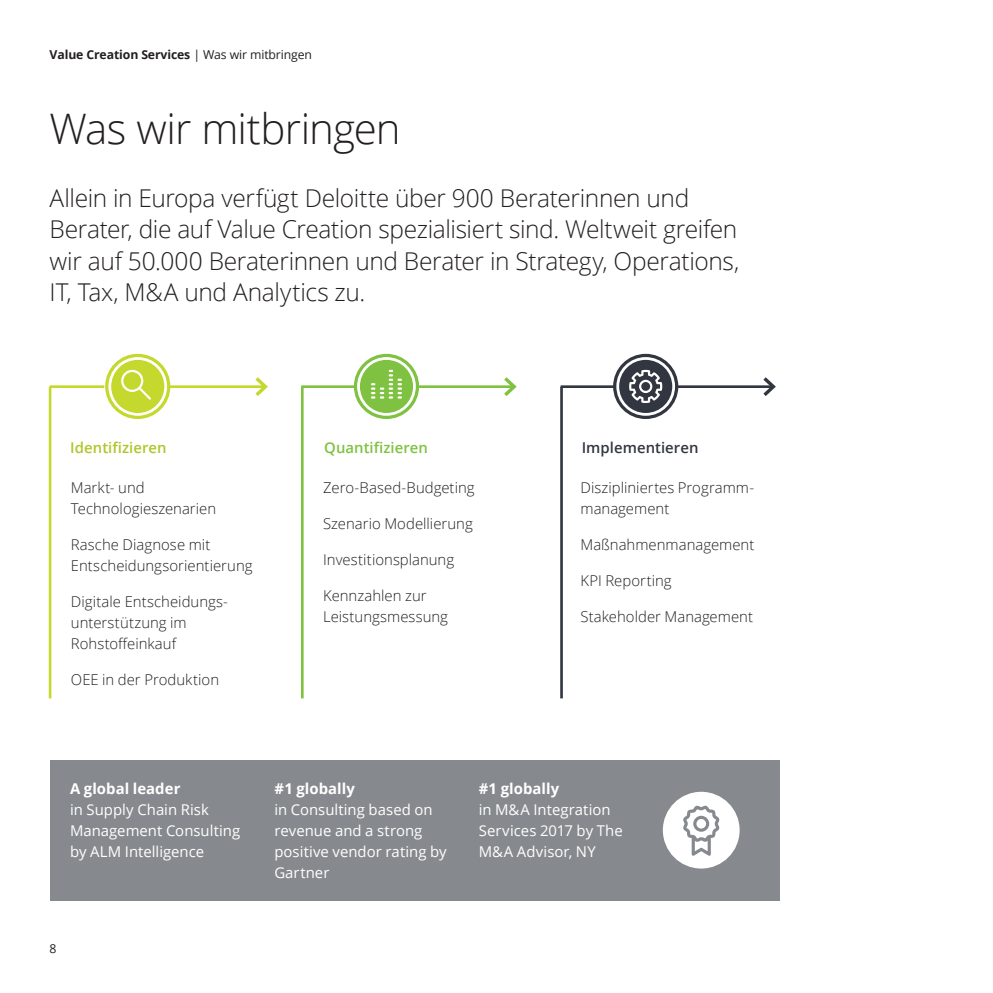
<style>
.page{position:relative;width:993px;height:993px;background:#fff}
.page>*{position:absolute;margin:0;border:0;box-sizing:border-box;transform-origin:0 0}
.Story_heading_light{font:300 42px "Open Sans";letter-spacing:-.02em;color:#231f20}
.Subhead_A__8_5_12pt{font:300 24.5px/31.5px "Open Sans";letter-spacing:-.015em;color:#231f20}
.Body_copy__8_5_12pt{font:300 14.88px/21px "Open Sans";color:#231f20}
.Body_copy__8_5_12pt-2{font:14.88px/21px "Open Sans";letter-spacing:.005em;color:#fff}
.Body_copy__8_5_12pt-3{font:700 14.88px "Open Sans";letter-spacing:.005em;color:#fff}
.Chart_key__8_5_12pt{font:600 14.88px "Open Sans";letter-spacing:.005em;color:#b1c529}
.Chart_key__8_5_12pt-2{font:600 14.88px "Open Sans";color:#7fc241}
.Chart_key__8_5_12pt-3{font:600 14.88px "Open Sans";letter-spacing:.005em;color:#323640}
.Brochure_title___Lef{font:700 12.25px "Open Sans";letter-spacing:-.01em;color:#231f20}
.Brochure_title___Lef-2{font:12.25px "Open Sans";color:#231f20}
.s1{font-weight:400}
</style>
<div class="page">
<svg style="left:619px;top:360px;width:53px;height:53px"></svg>
<svg style="left:360px;top:360px;width:53px;height:53px;background:#98ce67"></svg>
<svg style="left:111px;top:360px;width:53px;height:53px"></svg>
<div style="left:123px;top:372px;width:18px;height:17px;background:#c4d82d;border-radius:50%"></div>
<div style="left:50px;top:759px;width:631px;height:141px;background:#868a8e"></div>
<div style="left:654px;top:759px;width:125px;height:141px;background:#868a8e"></div>
<svg style="left:662px;top:791px;width:77px;height:77px"></svg>
<div style="left:105px;top:354px;width:65px;height:65px;border:3px solid #c4d82d;border-radius:50%"></div>
<hr style="left:168px;top:385px;width:97px;height:3px;background:#c4d82d">
<svg style="left:252px;top:377px;width:16px;height:19px"></svg>
<hr style="left:301px;top:385px;width:55px;height:3px;background:#7fc241">
<hr style="left:417px;top:385px;width:97px;height:3px;background:#7fc241">
<svg style="left:500px;top:377px;width:17px;height:19px"></svg>
<hr style="left:560px;top:385px;width:55px;height:3px;background:#323640">
<div style="left:354px;top:354px;width:65px;height:65px;border:3px solid #7fc241;border-radius:50%"></div>
<div style="left:613px;top:354px;width:65px;height:65px;border:3px solid #323640;border-radius:50%"></div>
<hr style="left:49px;top:386px;width:2px;height:312px;background:#c4d82d">
<hr style="left:50px;top:385px;width:54px;height:3px;background:#c4d82d">
<hr style="left:301px;top:386px;width:2px;height:312px;background:#7fc241">
<hr style="left:560px;top:386px;width:2px;height:312px;background:#323640">
<hr style="left:676px;top:385px;width:97px;height:3px;background:#323640">
<svg style="left:759px;top:377px;width:17px;height:19px"></svg>
<p class="Brochure_title___Lef" style="left:50px;top:46px;width:264px">Value Creation Services <span class="s1">| Was wir mitbringen</span></p>
<p class="Story_heading_light" style="left:50px;top:100px;width:352px">Was wir mitbringen</p>
<p class="Subhead_A__8_5_12pt" style="left:50px;top:181px;width:691px">Allein in Europa verfügt Deloitte über 900 Beraterinnen und Berater, die auf Value Creation spezialisiert sind. Weltweit greifen wir auf 50.000 Beraterinnen und Berater in Strategy, Operations, IT, Tax, M&amp;A und Analytics zu.</p>
<p class="Chart_key__8_5_12pt" style="left:70px;top:437px;width:98px">Identifizieren</p>
<p class="Chart_key__8_5_12pt-2" style="left:324px;top:437px;width:105px">Quantifizieren</p>
<p class="Chart_key__8_5_12pt-3" style="left:581px;top:437px;width:118px">Implementieren</p>
<p class="Body_copy__8_5_12pt" style="left:71px;top:477px;width:147px">Markt- und<br>Technologieszenarien</p>
<p class="Body_copy__8_5_12pt" style="left:71px;top:533px;width:183px">Rasche Diagnose mit<br>Entscheidungsorientierung</p>
<p class="Body_copy__8_5_12pt" style="left:71px;top:590px;width:158px">Digitale Entscheidungs&shy;unterstützung im<br>Rohstoffeinkauf</p>
<p class="Body_copy__8_5_12pt" style="left:71px;top:668px;width:150px">OEE in der Produktion</p>
<p class="Body_copy__8_5_12pt" style="left:323px;top:477px;width:153px">Zero-Based-Budgeting</p>
<p class="Body_copy__8_5_12pt" style="left:323px;top:512px;width:151px">Szenario Modellierung</p>
<p class="Body_copy__8_5_12pt" style="left:323px;top:548px;width:132px">Investitionsplanung</p>
<p class="Body_copy__8_5_12pt" style="left:323px;top:584px;width:126px">Kennzahlen zur<br>Leistungsmessung</p>
<p class="Body_copy__8_5_12pt" style="left:580px;top:477px;width:175px">Diszipliniertes Programm&shy;management</p>
<p class="Body_copy__8_5_12pt" style="left:580px;top:533px;width:175px">Maßnahmenmanagement</p>
<p class="Body_copy__8_5_12pt" style="left:580px;top:569px;width:93px">KPI Reporting</p>
<p class="Body_copy__8_5_12pt" style="left:580px;top:605px;width:174px">Stakeholder Management</p>
<p class="Body_copy__8_5_12pt-3" style="left:70px;top:777px;width:112px">A global leader</p>
<p class="Body_copy__8_5_12pt-2" style="left:70px;top:798px;width:171px">in Supply Chain Risk<br>Management Consulting by ALM Intelligence</p>
<p class="Brochure_title___Lef-2" style="left:50px;top:939px;width:9px">8</p>
<p class="Body_copy__8_5_12pt-3" style="left:274px;top:777px;width:82px">#1 globally</p>
<p class="Body_copy__8_5_12pt-2" style="left:274px;top:798px;width:174px">in Consulting based on revenue and a strong positive vendor rating by<br>Gartner</p>
<p class="Body_copy__8_5_12pt-3" style="left:478px;top:777px;width:82px">#1 globally</p>
<p class="Body_copy__8_5_12pt-2" style="left:478px;top:798px;width:146px">in M&amp;A Integration<br>Services 2017 by The<br>M&amp;A Advisor, NY</p>
</div>
